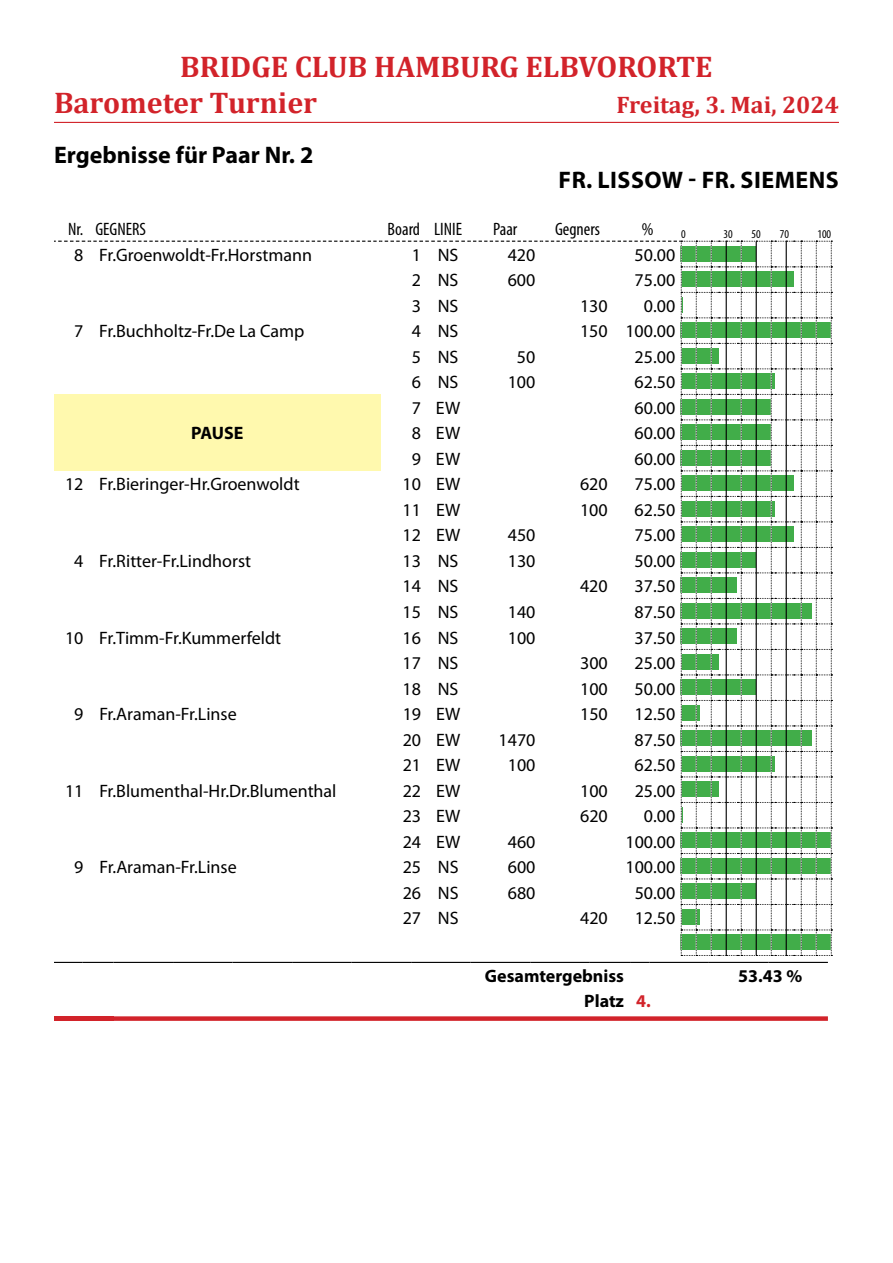
<style>
.page{position:relative;width:893px;height:1263px;background:#fff}
.page>*{position:absolute;margin:0;border:0;box-sizing:border-box;transform-origin:0 0}
.t1{font:700 30px/36px "Cambria";color:#d2232a}
.t2{font:700 24px "Myriad Pro";color:#000}
.t3{font:700 24px "Myriad Pro";letter-spacing:.02em;color:#000}
.t4{font:700 24px "Cambria";color:#d2232a}
.t5{font:18px "Myriad Pro";color:#000}
.t6{font:700 18px "Myriad Pro";color:#000}
.t7{font:condensed 18px "Myriad Pro";color:#000}
.t8{font:condensed 12px "Myriad Pro";color:#000}
.s1{color:#d2232a}
</style>
<div class="page">
<hr style="left:54px;top:122px;width:785px;height:1px;background:#d2232a">
<svg style="left:54px;top:241px;width:778px;height:715px"></svg>
<div style="left:54px;top:1016px;width:60px;height:5px;background:#d2232a"></div>
<svg style="left:114px;top:1016px;width:714px;height:5px"></svg>
<svg style="left:54px;top:962px;width:28px;height:1px"></svg>
<hr style="left:82px;top:962px;width:32px;height:1px;background:#000">
<hr style="left:114px;top:962px;width:59px;height:1px;background:#000">
<hr style="left:173px;top:962px;width:60px;height:1px;background:#000">
<hr style="left:233px;top:962px;width:59px;height:1px;background:#000">
<hr style="left:292px;top:962px;width:60px;height:1px;background:#000">
<hr style="left:352px;top:962px;width:59px;height:1px;background:#000">
<hr style="left:411px;top:962px;width:60px;height:1px;background:#000">
<hr style="left:471px;top:962px;width:59px;height:1px;background:#000">
<hr style="left:530px;top:962px;width:60px;height:1px;background:#000">
<hr style="left:590px;top:962px;width:40px;height:1px;background:#000">
<svg style="left:630px;top:962px;width:19px;height:1px"></svg>
<hr style="left:649px;top:962px;width:60px;height:1px;background:#000">
<hr style="left:709px;top:962px;width:59px;height:1px;background:#000">
<hr style="left:768px;top:962px;width:60px;height:1px;background:#000">
<h1 class="t1" style="left:54px;top:48px;width:660px;text-indent:126px">BRIDGE CLUB HAMBURG ELBVORORTE<br>Barometer Turnier</h1>
<h2 class="t4" style="left:616px;top:88px;width:224px">Freitag, 3. Mai, 2024</h2>
<h2 class="t2" style="left:54px;top:140px;width:261px">Ergebnisse für Paar Nr. 2</h2>
<h2 class="t3" style="left:559px;top:164px;width:282px">Fr. Lissow - Fr. Siemens</h2>
<p class="t7" style="left:68px;top:218px;width:80px">Nr. GEGNERS</p>
<p class="t7" style="left:388px;top:218px;width:76px">Board LINIE</p>
<p class="t7" style="left:493px;top:218px;width:26px">Paar</p>
<p class="t7" style="left:555px;top:218px;width:47px">Gegners</p>
<p class="t7" style="left:642px;top:218px;width:13px">%</p>
<p class="t8" style="left:681px;top:227px;width:6px">0</p>
<p class="t8" style="left:723px;top:227px;width:11px">30</p>
<p class="t8" style="left:752px;top:227px;width:11px">50</p>
<p class="t8" style="left:780px;top:227px;width:11px">70</p>
<p class="t8" style="left:817px;top:227px;width:15px">100</p>
<p class="t5" style="left:74px;top:244px;width:239px">8 Fr.Groenwoldt-Fr.Horstmann</p>
<p class="t5" style="left:412px;top:244px;width:48px">1 NS</p>
<p class="t5" style="left:508px;top:244px;width:29px">420</p>
<p class="t5" style="left:635px;top:244px;width:42px">50.00</p>
<p class="t5" style="left:412px;top:269px;width:48px">2 NS</p>
<p class="t5" style="left:508px;top:269px;width:29px">600</p>
<p class="t5" style="left:635px;top:269px;width:42px">75.00</p>
<p class="t5" style="left:412px;top:295px;width:48px">3 NS</p>
<p class="t5" style="left:580px;top:295px;width:29px">130</p>
<p class="t5" style="left:644px;top:295px;width:33px">0.00</p>
<p class="t5" style="left:74px;top:320px;width:232px">7 Fr.Buchholtz-Fr.De La Camp</p>
<p class="t5" style="left:412px;top:320px;width:48px">4 NS</p>
<p class="t5" style="left:580px;top:320px;width:97px">150 100.00</p>
<p class="t5" style="left:412px;top:346px;width:48px">5 NS</p>
<p class="t5" style="left:517px;top:346px;width:20px">50</p>
<p class="t5" style="left:635px;top:346px;width:42px">25.00</p>
<p class="t5" style="left:412px;top:371px;width:48px">6 NS</p>
<p class="t5" style="left:508px;top:371px;width:29px">100</p>
<p class="t5" style="left:635px;top:371px;width:42px">62.50</p>
<p class="t6" style="left:191px;top:422px;width:54px">PAUSE</p>
<p class="t5" style="left:412px;top:397px;width:50px">7 EW</p>
<p class="t5" style="left:635px;top:397px;width:42px">60.00</p>
<p class="t5" style="left:412px;top:422px;width:50px">8 EW</p>
<p class="t5" style="left:635px;top:422px;width:42px">60.00</p>
<p class="t5" style="left:412px;top:448px;width:50px">9 EW</p>
<p class="t5" style="left:635px;top:448px;width:42px">60.00</p>
<p class="t5" style="left:65px;top:473px;width:236px">12 Fr.Bieringer-Hr.Groenwoldt</p>
<p class="t5" style="left:403px;top:473px;width:59px">10 EW</p>
<p class="t5" style="left:580px;top:473px;width:29px">620</p>
<p class="t5" style="left:635px;top:473px;width:42px">75.00</p>
<p class="t5" style="left:403px;top:499px;width:59px">11 EW</p>
<p class="t5" style="left:580px;top:499px;width:29px">100</p>
<p class="t5" style="left:635px;top:499px;width:42px">62.50</p>
<p class="t5" style="left:403px;top:524px;width:59px">12 EW</p>
<p class="t5" style="left:508px;top:524px;width:29px">450</p>
<p class="t5" style="left:635px;top:524px;width:42px">75.00</p>
<p class="t5" style="left:74px;top:550px;width:178px">4 Fr.Ritter-Fr.Lindhorst</p>
<p class="t5" style="left:403px;top:550px;width:57px">13 NS</p>
<p class="t5" style="left:508px;top:550px;width:29px">130</p>
<p class="t5" style="left:635px;top:550px;width:42px">50.00</p>
<p class="t5" style="left:403px;top:575px;width:57px">14 NS</p>
<p class="t5" style="left:580px;top:575px;width:29px">420</p>
<p class="t5" style="left:635px;top:575px;width:42px">37.50</p>
<p class="t5" style="left:403px;top:601px;width:57px">15 NS</p>
<p class="t5" style="left:508px;top:601px;width:29px">140</p>
<p class="t5" style="left:635px;top:601px;width:42px">87.50</p>
<p class="t5" style="left:65px;top:626px;width:218px">10 Fr.Timm-Fr.Kummerfeldt</p>
<p class="t5" style="left:403px;top:626px;width:57px">16 NS</p>
<p class="t5" style="left:508px;top:626px;width:29px">100</p>
<p class="t5" style="left:635px;top:626px;width:42px">37.50</p>
<p class="t5" style="left:403px;top:652px;width:57px">17 NS</p>
<p class="t5" style="left:580px;top:652px;width:29px">300</p>
<p class="t5" style="left:635px;top:652px;width:42px">25.00</p>
<p class="t5" style="left:403px;top:677px;width:57px">18 NS</p>
<p class="t5" style="left:580px;top:677px;width:29px">100</p>
<p class="t5" style="left:635px;top:677px;width:42px">50.00</p>
<p class="t5" style="left:74px;top:703px;width:164px">9 Fr.Araman-Fr.Linse</p>
<p class="t5" style="left:403px;top:703px;width:59px">19 EW</p>
<p class="t5" style="left:580px;top:703px;width:29px">150</p>
<p class="t5" style="left:635px;top:703px;width:42px">12.50</p>
<p class="t5" style="left:403px;top:728px;width:59px">20 EW</p>
<p class="t5" style="left:499px;top:728px;width:38px">1470</p>
<p class="t5" style="left:635px;top:728px;width:42px">87.50</p>
<p class="t5" style="left:403px;top:754px;width:59px">21 EW</p>
<p class="t5" style="left:508px;top:754px;width:29px">100</p>
<p class="t5" style="left:635px;top:754px;width:42px">62.50</p>
<p class="t5" style="left:65px;top:779px;width:273px">11 Fr.Blumenthal-Hr.Dr.Blumenthal</p>
<p class="t5" style="left:403px;top:779px;width:59px">22 EW</p>
<p class="t5" style="left:580px;top:779px;width:29px">100</p>
<p class="t5" style="left:635px;top:779px;width:42px">25.00</p>
<p class="t5" style="left:403px;top:805px;width:59px">23 EW</p>
<p class="t5" style="left:580px;top:805px;width:29px">620</p>
<p class="t5" style="left:644px;top:805px;width:33px">0.00</p>
<p class="t5" style="left:403px;top:830px;width:59px">24 EW</p>
<p class="t5" style="left:508px;top:830px;width:29px">460</p>
<p class="t5" style="left:625px;top:830px;width:51px">100.00</p>
<p class="t5" style="left:74px;top:856px;width:164px">9 Fr.Araman-Fr.Linse</p>
<p class="t5" style="left:403px;top:856px;width:57px">25 NS</p>
<p class="t5" style="left:508px;top:856px;width:29px">600</p>
<p class="t5" style="left:625px;top:856px;width:51px">100.00</p>
<p class="t5" style="left:403px;top:881px;width:57px">26 NS</p>
<p class="t5" style="left:508px;top:881px;width:29px">680</p>
<p class="t5" style="left:635px;top:881px;width:42px">50.00</p>
<p class="t5" style="left:403px;top:907px;width:57px">27 NS</p>
<p class="t5" style="left:580px;top:907px;width:29px">420</p>
<p class="t5" style="left:635px;top:907px;width:42px">12.50</p>
<p class="t6" style="left:485px;top:964px;width:141px">Gesamtergebniss</p>
<p class="t6" style="left:738px;top:964px;width:66px">53.43 %</p>
<p class="t6" style="left:584px;top:989px;width:68px">Platz <span class="s1">4.</span></p>
</div>
